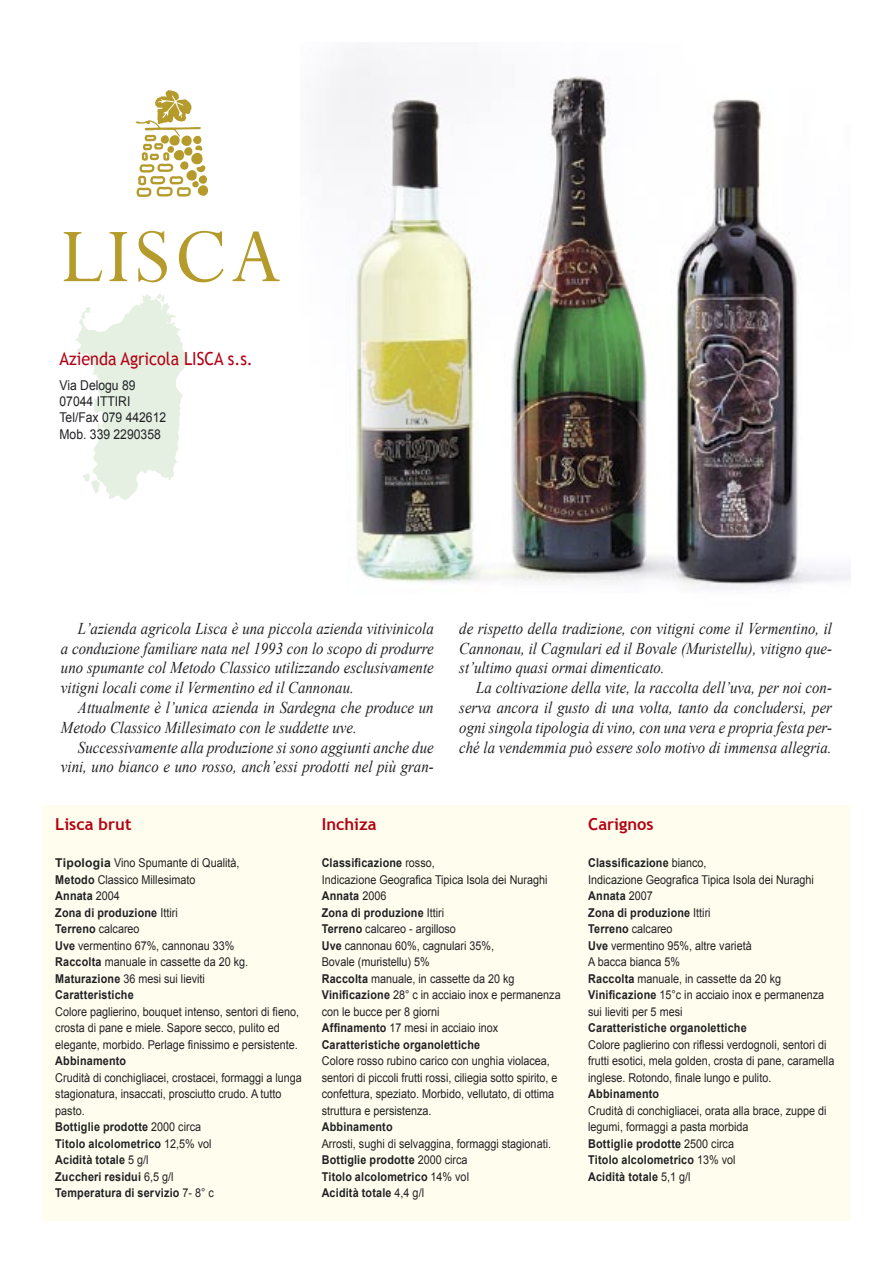
<style>
.page{position:relative;width:893px;height:1263px;background:#fff}
.page>*{position:absolute;margin:0;border:0;box-sizing:border-box;transform-origin:0 0}
.t1{font:18px "Trebuchet MS";color:#b30215;scale:.9 1}
.t2{font:italic 16.5px/19.8px "Times New Roman";color:#212125;text-align:justify;scale:.9 1}
.t3{font:700 16.5px "Trebuchet MS";color:#b30215}
.t4{font:13.5px/16.2px "Arial";color:#212125;scale:.9 1}
.t5{font:12.15px/16.5px "Arial";color:#212125;scale:.89 1}
.t6{font:700 12.15px "Arial";letter-spacing:.015em;color:#212125;scale:.89 1}
.s1{font-weight:700}
</style>
<div class="page">
<img style="left:329px;top:59px;width:521px;height:531px">
<img style="left:77px;top:294px;width:111px;height:206px">
<svg style="left:135px;top:90px;width:73px;height:107px"></svg>
<svg style="left:64px;top:231px;width:216px;height:51px"></svg>
<div style="left:43px;top:805px;width:807px;height:415px;background:#fffded"></div>
<h1 class="t1" style="left:60px;top:348px;width:216px">Azienda Agricola LISCA s.s.</h1>
<p class="t4" style="left:60px;top:377px;width:120px">Via Delogu 89<br>07044 ITTIRI<br>Tel/Fax 079 442612<br>Mob. 339 2290358</p>
<h2 class="t2" style="left:61px;top:618px;width:416px;text-indent:17px">L’azienda agricola Lisca è una piccola azienda vitivinicola a conduzione familiare nata nel 1993 con lo scopo di produrre uno spumante col Metodo Classico utilizzando esclusivamente vitigni locali come il Vermentino ed il Cannonau.</h2>
<h2 class="t2" style="left:61px;top:697px;width:416px;text-indent:17px">Attualmente è l’unica azienda in Sardegna che produce un<br>Metodo Classico Millesimato con le suddette uve.</h2>
<h2 class="t2" style="left:61px;top:737px;width:416px;text-align:right">Successivamente alla produzione si sono aggiunti anche due vini, uno bianco e uno rosso, anch’essi prodotti nel più gran-</h2>
<h2 class="t2" style="left:459px;top:618px;width:416px">de rispetto della tradizione, con vitigni come il Vermentino, il Cannonau, il Cagnulari ed il Bovale (Muristellu), vitigno que&shy;st’ultimo quasi ormai dimenticato.</h2>
<p class="t2" style="left:459px;top:677px;width:416px;text-indent:17px">La coltivazione della vite, la raccolta dell’uva, per noi con&shy;serva ancora il gusto di una volta, tanto da concludersi, per ogni singola tipologia di vino, con una vera e propria festa per&shy;ché la vendemmia può essere solo motivo di immensa allegria.</p>
<h2 class="t3" style="left:55px;top:814px;width:78px">Lisca brut</h2>
<p class="t5" style="left:55px;top:855px;width:218px"><span class="s1">Tipologia</span> Vino Spumante di Qualità,<br><span class="s1">Metodo</span> Classico Millesimato<br><span class="s1">Annata</span> 2004<br><span class="s1">Zona di produzione</span> Ittiri<br><span class="s1">Terreno</span> calcareo<br><span class="s1">Uve</span> vermentino 67%, cannonau 33%<br><span class="s1">Raccolta</span> manuale in cassette da 20 kg.<br><span class="s1">Maturazione</span> 36 mesi sui lieviti<br><span class="s1">Caratteristiche</span></p>
<p class="t5" style="left:55px;top:1003px;width:275px">Colore paglierino, bouquet intenso, sentori di fieno, crosta di pane e miele. Sapore secco, pulito ed elegante, morbido. Perlage finissimo e persistente.</p>
<p class="t6" style="left:55px;top:1053px;width:81px">Abbinamento</p>
<p class="t5" style="left:55px;top:1069px;width:279px">Crudità di conchigliacei, crostacei, formaggi a lunga stagionatura, insaccati, prosciutto crudo. A tutto pasto.<br><span class="s1">Bottiglie prodotte</span> 2000 circa<br><span class="s1">Titolo alcolometrico</span> 12,5% vol<br><span class="s1">Acidità totale</span> 5 g/l<br><span class="s1">Zuccheri residui</span> 6,5 g/l<br><span class="s1">Temperatura di servizio</span> 7- 8° c</p>
<h2 class="t3" style="left:322px;top:814px;width:56px">Inchiza</h2>
<p class="t5" style="left:322px;top:855px;width:270px"><span class="s1">Classificazione</span> rosso,<br>Indicazione Geografica Tipica Isola dei Nuraghi<br><span class="s1">Annata</span> 2006<br><span class="s1">Zona di produzione</span> Ittiri<br><span class="s1">Terreno</span> calcareo - argilloso<br><span class="s1">Uve</span> cannonau 60%, cagnulari 35%,<br>Bovale (muristellu) 5%<br><span class="s1">Raccolta</span> manuale, in cassette da 20 kg<br><span class="s1">Vinificazione</span> 28° c in acciaio inox e permanenza con le bucce per 8 giorni<br><span class="s1">Affinamento</span> 17 mesi in acciaio inox<br><span class="s1">Caratteristiche organolettiche</span></p>
<p class="t5" style="left:322px;top:1053px;width:267px">Colore rosso rubino carico con unghia violacea, sentori di piccoli frutti rossi, ciliegia sotto spirito, e confettura, speziato. Morbido, vellutato, di ottima struttura e persistenza.</p>
<p class="t6" style="left:322px;top:1119px;width:81px">Abbinamento</p>
<p class="t5" style="left:322px;top:1135px;width:259px">Arrosti, sughi di selvaggina, formaggi stagionati.<br><span class="s1">Bottiglie prodotte</span> 2000 circa<br><span class="s1">Titolo alcolometrico</span> 14% vol<br><span class="s1">Acidità totale</span> 4,4 g/l</p>
<h2 class="t3" style="left:588px;top:814px;width:67px">Carignos</h2>
<p class="t5" style="left:588px;top:855px;width:267px"><span class="s1">Classificazione</span> bianco,<br>Indicazione Geografica Tipica Isola dei Nuraghi<br><span class="s1">Annata</span> 2007<br><span class="s1">Zona di produzione</span> Ittiri<br><span class="s1">Terreno</span> calcareo<br><span class="s1">Uve</span> vermentino 95%, altre varietà<br>A bacca bianca 5%<br><span class="s1">Raccolta</span> manuale, in cassette da 20 kg<br><span class="s1">Vinificazione</span> 15°c in acciaio inox e permanenza sui lieviti per 5 mesi</p>
<p class="t6" style="left:588px;top:1020px;width:180px">Caratteristiche organolettiche</p>
<p class="t5" style="left:588px;top:1036px;width:278px">Colore paglierino con riflessi verdognoli, sentori di frutti esotici, mela golden, crosta di pane, caramella inglese. Rotondo, finale lungo e pulito.</p>
<p class="t6" style="left:588px;top:1086px;width:81px">Abbinamento</p>
<p class="t5" style="left:588px;top:1102px;width:269px">Crudità di conchigliacei, orata alla brace, zuppe di legumi, formaggi a pasta morbida<br><span class="s1">Bottiglie prodotte</span> 2500 circa<br><span class="s1">Titolo alcolometrico</span> 13% vol<br><span class="s1">Acidità totale</span> 5,1 g/l</p>
</div>
